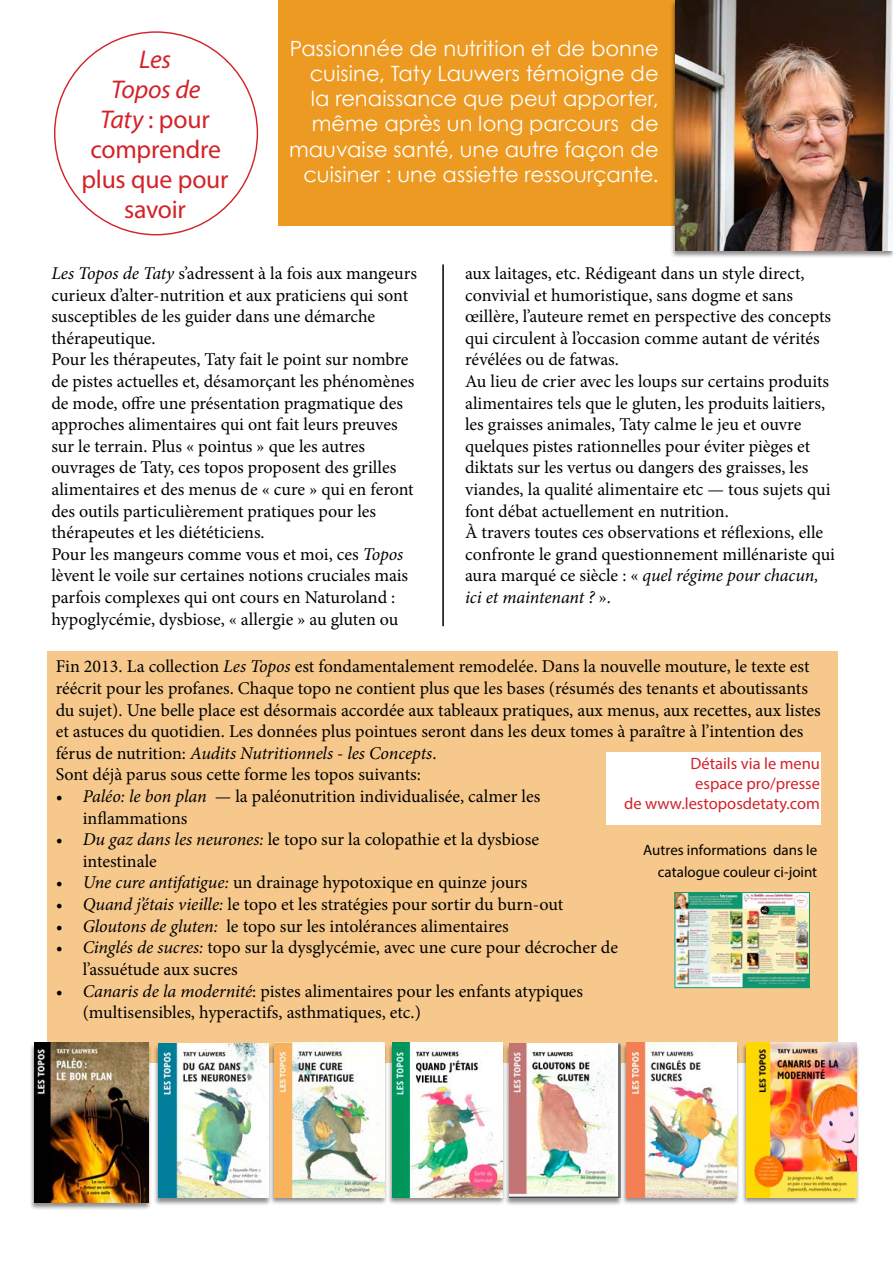
<style>
.page{position:relative;width:893px;height:1263px;background:#fff}
.page>*{position:absolute;margin:0;border:0;box-sizing:border-box;transform-origin:0 0}
.t1{font:25.8px/30px "Myriad Pro";letter-spacing:-.01em;color:#d2232a;text-align:center}
.t2{font:21px/25.2px "Century Gothic";color:#fff;text-align:right}
.t3{font:18px/21.6px "Minion Pro";color:#000}
.t4{font:16.5px/19.8px "Myriad Pro";color:#d2232a;text-align:right}
.t5{font:15px/21.6px "Myriad Pro";color:#000;text-align:right}
.s1{font-style:italic}
</style>
<div class="page">
<div style="left:279px;top:0;width:538px;height:226px;background:#ed9a22"></div>
<div style="left:671px;top:0;width:222px;height:258px;background:#000;opacity:.45"></div>
<img style="left:676px;top:0;width:217px;height:250px">
<hr style="left:442px;top:264px;width:2px;height:362px;background:#000">
<div style="left:47px;top:651px;width:790px;height:411px;background:#f6c88b"></div>
<div style="left:153px;top:1044px;width:119px;height:162px;background:#000;opacity:.45"></div>
<img style="left:158px;top:1044px;width:111px;height:154px">
<div style="left:269px;top:1043px;width:119px;height:162px;background:#000;opacity:.45"></div>
<img style="left:274px;top:1043px;width:111px;height:154px">
<div style="left:387px;top:1043px;width:119px;height:162px;background:#000;opacity:.45"></div>
<img style="left:392px;top:1043px;width:111px;height:154px">
<div style="left:505px;top:1044px;width:118px;height:162px;background:#000;opacity:.45"></div>
<img style="left:509px;top:1044px;width:111px;height:154px">
<div style="left:621px;top:1043px;width:119px;height:162px;background:#000;opacity:.45"></div>
<img style="left:626px;top:1043px;width:111px;height:154px">
<div style="left:741px;top:1043px;width:119px;height:162px;background:#000;opacity:.45"></div>
<img style="left:746px;top:1043px;width:111px;height:154px">
<img style="left:676px;top:894px;width:132px;height:92px">
<div style="left:674px;top:892px;width:136px;height:96px;border:1px solid #179b68"></div>
<div style="left:606px;top:753px;width:214px;height:72px;background:#fff"></div>
<div style="left:29px;top:1043px;width:122px;height:167px;background:#000;opacity:.45"></div>
<img style="left:34px;top:1043px;width:115px;height:159px">
<h1 class="t1" style="left:81px;top:44px;width:149px"><span class="s1">Les<br>Topos de<br>Taty</span> : pour comprendre plus que pour savoir</h1>
<p class="t2" style="left:289px;top:35px;width:371px">Passionnée de nutrition et de bonne cuisine, Taty Lauwers témoigne de la renaissance que peut apporter, même après un long parcours de mauvaise santé, une autre façon de cuisiner : une assiette ressourçante.</p>
<p class="t3" style="left:51px;top:263px;width:367px"><span class="s1">Les Topos de Taty</span> s’adressent à la fois aux mangeurs curieux d’alter-nutrition et aux praticiens qui sont susceptibles de les guider dans une démarche thérapeutique.<br>Pour les thérapeutes, Taty fait le point sur nombre de pistes actuelles et, désamorçant les phénomènes de mode, offre une présentation pragmatique des approches alimentaires qui ont fait leurs preuves sur le terrain. Plus « pointus » que les autres ouvrages de Taty, ces topos proposent des grilles alimentaires et des menus de « cure » qui en feront des outils particulièrement pratiques pour les thérapeutes et les diététiciens.<br>Pour les mangeurs comme vous et moi, ces <span class="s1">Topos </span>lèvent le voile sur certaines notions cruciales mais parfois complexes qui ont cours en Naturoland : hypoglycémie, dysbiose, « allergie » au gluten ou</p>
<p class="t3" style="left:465px;top:263px;width:371px">aux laitages, etc. Rédigeant dans un style direct, convivial et humoristique, sans dogme et sans œillère, l’auteure remet en perspective des concepts qui circulent à l’occasion comme autant de vérités révélées ou de fatwas.<br>Au lieu de crier avec les loups sur certains produits alimentaires tels que le gluten, les produits laitiers, les graisses animales, Taty calme le jeu et ouvre quelques pistes rationnelles pour éviter pièges et diktats sur les vertus ou dangers des graisses, les viandes, la qualité alimentaire etc — tous sujets qui font débat actuellement en nutrition.<br>À travers toutes ces observations et réflexions, elle confronte le grand questionnement millénariste qui aura marqué ce siècle : « <span class="s1">quel régime pour chacun, ici et maintenant ?</span> ».</p>
<p class="t3" style="left:56px;top:656px;width:767px">Fin 2013. La collection <span class="s1">Les Topos</span> est fondamentalement remodelée. Dans la nouvelle mouture, le texte est réécrit pour les profanes. Chaque topo ne contient plus que les bases (résumés des tenants et aboutissants du sujet). Une belle place est désormais accordée aux tableaux pratiques, aux menus, aux recettes, aux listes et astuces du quotidien. Les données plus pointues seront dans les deux tomes à paraître à l’intention des férus de nutrition: <span class="s1">Audits Nutritionnels - les Concepts</span>.<br>Sont déjà parus sous cette forme les topos suivants:</p>
<p class="t3" style="left:83px;top:786px;width:459px;text-indent:-27px"><span class="s1">• Paléo: le bon plan —</span> la paléonutrition individualisée, calmer les inflammations</p>
<p class="t3" style="left:83px;top:829px;width:458px;text-indent:-27px"><span class="s1">• Du gaz dans les neurones:</span> le topo sur la colopathie et la dysbiose intestinale</p>
<p class="t3" style="left:56px;top:872px;width:473px"><span class="s1">• Une cure antifatigue:</span> un drainage hypotoxique en quinze jours</p>
<p class="t3" style="left:56px;top:894px;width:509px"><span class="s1">• Quand j’étais vieille:</span> le topo et les stratégies pour sortir du burn-out</p>
<p class="t3" style="left:56px;top:915px;width:455px"><span class="s1">• Gloutons de gluten:</span> le topo sur les intolérances alimentaires</p>
<p class="t3" style="left:83px;top:937px;width:537px;text-indent:-27px"><span class="s1">• Cinglés de sucres:</span> topo sur la dysglycémie, avec une cure pour décrocher de l’assuétude aux sucres</p>
<p class="t3" style="left:83px;top:980px;width:502px;text-indent:-27px"><span class="s1">• Canaris de la modernité</span>: pistes alimentaires pour les enfants atypiques (multisensibles, hyperactifs, asthmatiques, etc.)</p>
<p class="t4" style="left:624px;top:754px;width:197px">Détails via le menu<br>espace pro/presse<br>de www.lestoposdetaty.com</p>
<p class="t5" style="left:643px;top:839px;width:175px">Autres informations dans le catalogue couleur ci-joint</p>
</div>
